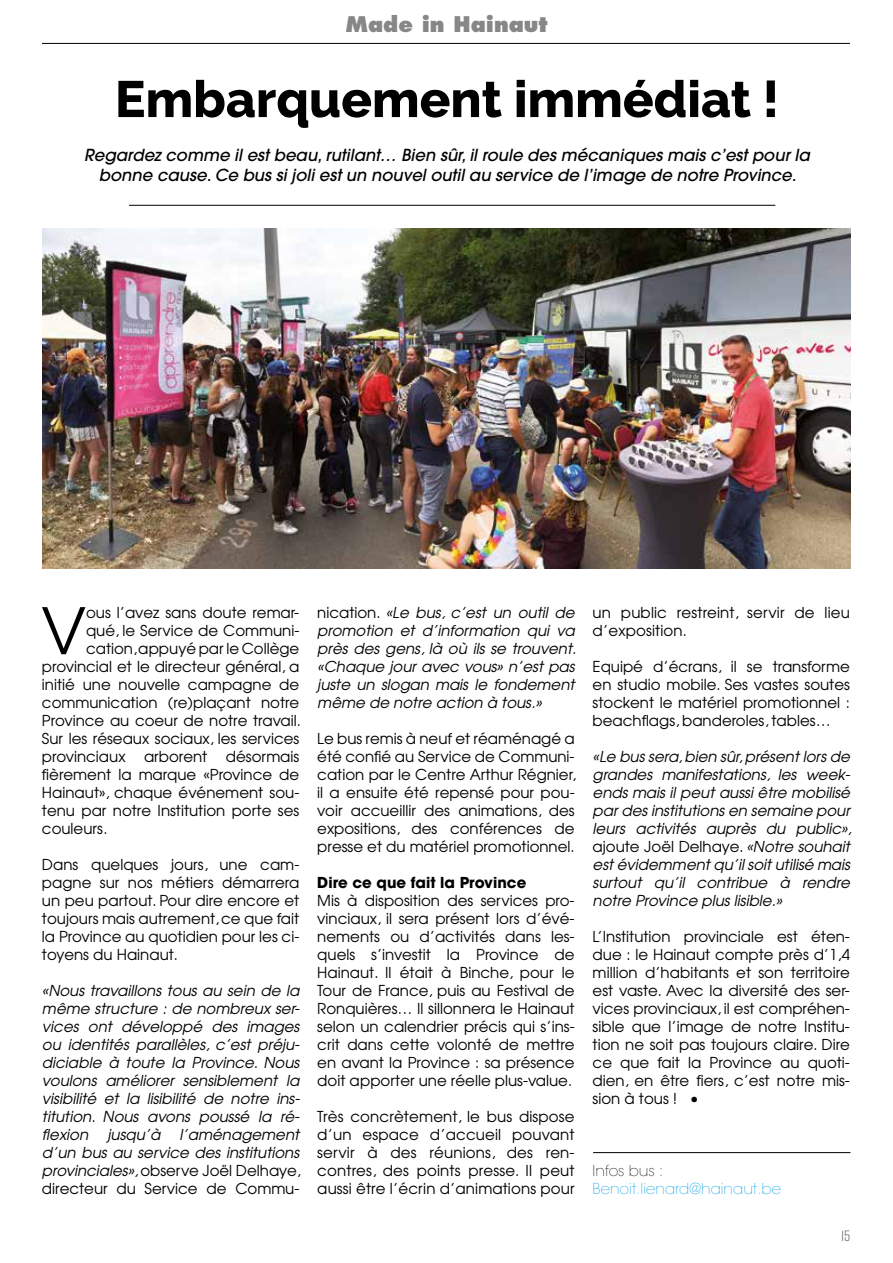
<style>
.page{position:relative;width:893px;height:1263px;background:#fff}
.page>*{position:absolute;margin:0;border:0;box-sizing:border-box;transform-origin:0 0}
.t1{font:63.75px "Avant Garde";color:#000}
.t2{font:800 51px "Raleway";color:#000}
.t3{font:800 21px "Futura";color:#878787}
.t4{font:italic 500 16.5px/19.8px "Avant Garde";color:#000;text-align:center}
.t5{font:15px/18px "Avant Garde";color:#000;text-align:justify}
.t6{font:italic 15px/18px "Avant Garde";color:#000;text-align:justify}
.t7{font:200 15px "Avant Garde";color:#009fe3}
.t8{font:700 15px "Avant Garde";color:#000}
.t9{font:200 15px "Avant Garde";color:#000}
.t10{font:15px "Rift";color:#706f6f}
.s1{font-style:normal}
</style>
<div class="page">
<hr style="left:42px;top:43px;width:808px;height:1px;background:#000">
<hr style="left:129px;top:205px;width:646px;height:1px;background:#000">
<hr style="left:593px;top:1152px;width:257px;height:1px;background:#000">
<img style="left:43px;top:228px;width:807px;height:340px">
<h3 class="t3" style="left:345px;top:11px;width:204px">Made in Hainaut</h3>
<h2 class="t2" style="left:115px;top:70px;width:665px">Embarquement immédiat !</h2>
<p class="t4" style="left:84px;top:145px;width:727px">Regardez comme il est beau, rutilant… Bien sûr, il roule des mécaniques mais c’est pour la bonne cause. Ce bus si joli est un nouvel outil au service de l’image de notre Province.</p>
<h1 class="t1" style="left:41px;top:591px;width:46px">V</h1>
<p class="t5" style="left:86px;top:603px;width:215px">ous l’avez sans doute remar-</p>
<p class="t5" style="left:86px;top:621px;width:215px">qué, le Service de Communi-</p>
<p class="t5" style="left:86px;top:639px;width:215px">cation, appuyé par le Collège</p>
<p class="t5" style="left:42px;top:657px;width:259px">provincial et le directeur général, a</p>
<p class="t5" style="left:42px;top:675px;width:259px">initié une nouvelle campagne de</p>
<p class="t5" style="left:42px;top:693px;width:259px">communication (re)plaçant notre</p>
<p class="t5" style="left:42px;top:711px;width:260px">Province au coeur de notre travail.</p>
<p class="t5" style="left:42px;top:729px;width:259px">Sur les réseaux sociaux, les services</p>
<p class="t5" style="left:42px;top:747px;width:259px">provinciaux arborent désormais</p>
<p class="t5" style="left:42px;top:765px;width:259px">fièrement la marque «Province de</p>
<p class="t5" style="left:42px;top:783px;width:259px">Hainaut», chaque événement sou-</p>
<p class="t5" style="left:42px;top:801px;width:259px">tenu par notre Institution porte ses</p>
<p class="t5" style="left:42px;top:819px;width:67px">couleurs.</p>
<p class="t5" style="left:42px;top:855px;width:259px">Dans quelques jours, une cam&shy;pagne sur nos métiers démarrera un peu partout. Pour dire encore et toujours mais autrement, ce que fait la Province au quotidien pour les ci&shy;toyens du Hainaut.</p>
<p class="t6" style="left:42px;top:981px;width:259px">«Nous travaillons tous au sein de la même structure : de nombreux ser&shy;vices ont développé des images ou identités parallèles, c’est préju&shy;diciable à toute la Province. Nous voulons améliorer sensiblement la visibilité et la lisibilité de notre ins&shy;titution. Nous avons poussé la ré&shy;flexion</p>
<p class="t6" style="left:42px;top:1125px;width:260px;text-indent:138px">l’aménagement d’un bus au service des institutions provinciales», <span class="s1">observe Joël Delhaye, directeur du Service de Commu-</span></p>
<p class="t6" style="left:107px;top:1125px;width:54px">jusqu’à</p>
<p class="t6" style="left:317px;top:603px;width:260px"><span class="s1">nication.</span> «Le bus, c’est un outil de promotion et d’information qui va près des gens, là où ils se trouvent. «Chaque jour avec vous» n’est pas juste un slogan mais le fondement même de notre action à tous.»</p>
<p class="t5" style="left:317px;top:729px;width:260px">Le bus remis à neuf et réaménagé a été confié au Service de Communi&shy;cation par le Centre Arthur Régnier, il a ensuite été repensé pour pou&shy;voir accueillir des animations, des expositions, des conférences de presse et du matériel promotionnel.</p>
<p class="t8" style="left:317px;top:873px;width:211px">Dire ce que fait la Province</p>
<p class="t5" style="left:317px;top:891px;width:259px">Mis à disposition des services pro&shy;vinciaux, il sera présent lors d’évé&shy;nements ou d’activités dans les&shy;quels s’investit la Province de Hainaut. Il était à Binche, pour le Tour de France, puis au Festival de Ronquières… Il sillonnera le Hainaut selon un calendrier précis qui s’ins&shy;crit dans cette volonté de mettre en avant la Province : sa présence doit apporter une réelle plus-value.</p>
<p class="t5" style="left:317px;top:1107px;width:259px">Très concrètement, le bus dispose d’un espace d’accueil pouvant servir à des réunions, des ren&shy;contres, des points presse. Il peut aussi être l’écrin d’animations pour</p>
<p class="t5" style="left:593px;top:603px;width:259px">un public restreint, servir de lieu d’exposition.</p>
<p class="t5" style="left:593px;top:657px;width:259px">Equipé d’écrans, il se transforme en studio mobile. Ses vastes soutes stockent le matériel promotionnel : beachflags, banderoles, tables…</p>
<p class="t6" style="left:593px;top:747px;width:260px">«Le bus sera, bien sûr, présent lors de grandes manifestations, les week&shy;ends mais il peut aussi être mobilisé par des institutions en semaine pour leurs activités auprès du public», <span class="s1">ajoute Joël Delhaye.</span> «Notre souhait est évidemment qu’il soit utilisé mais surtout qu’il contribue à rendre notre Province plus lisible.»</p>
<p class="t5" style="left:593px;top:927px;width:259px">L’Institution provinciale est éten&shy;due : le Hainaut compte près d’1,4 million d’habitants et son territoire est vaste. Avec la diversité des ser&shy;vices provinciaux, il est compréhen&shy;sible que l’image de notre Institu&shy;tion ne soit pas toujours claire. Dire ce que fait la Province au quoti&shy;dien, en être fiers, c’est notre mis&shy;sion à tous ! •</p>
<p class="t9" style="left:593px;top:1162px;width:72px">Infos bus :</p>
<p class="t7" style="left:593px;top:1180px;width:190px">Benoit.lienard@hainaut.be</p>
<p class="t10" style="left:841px;top:1225px;width:11px">15</p>
</div>
